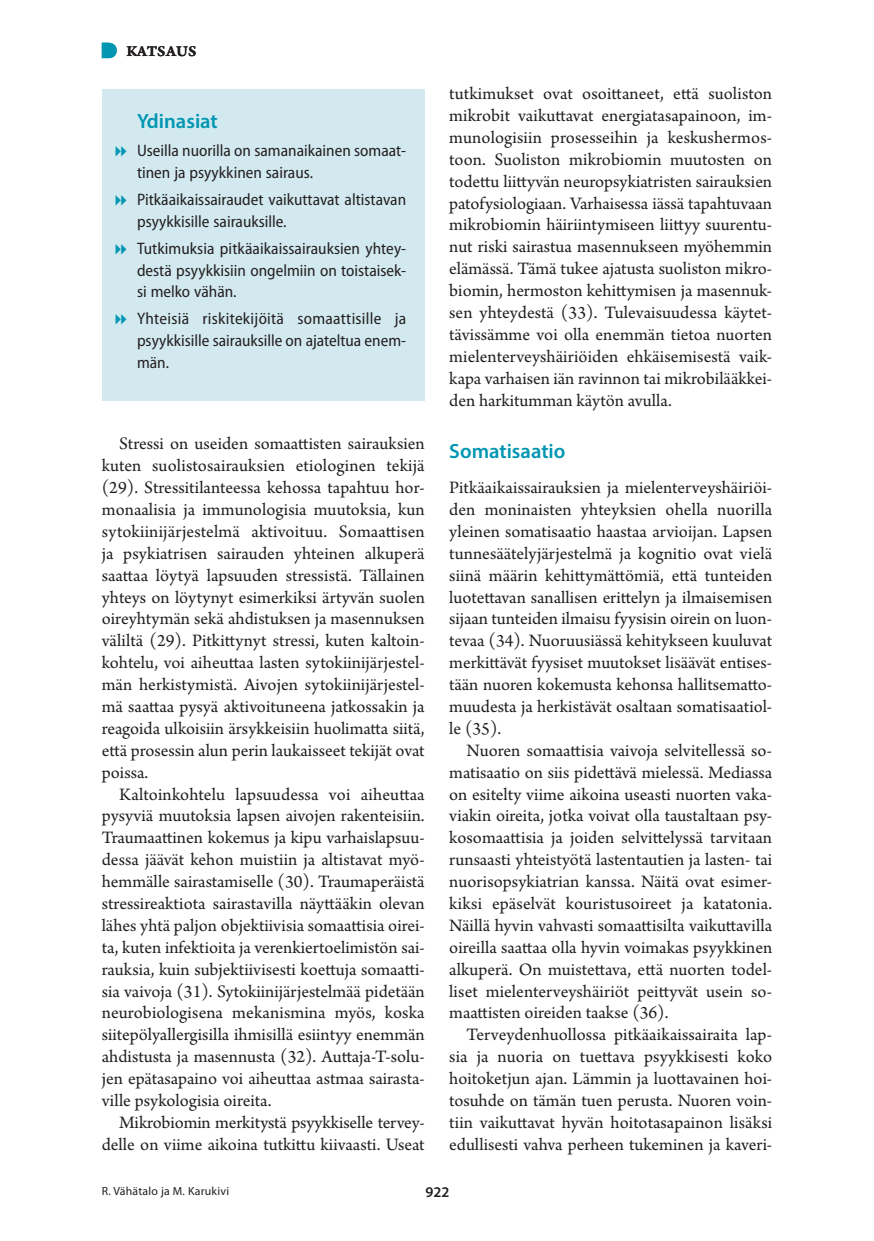
<style>
.page{position:relative;width:874px;height:1241px;background:#fff}
.page>*{position:absolute;margin:0;border:0;box-sizing:border-box;transform-origin:0 0}
.v1{font:600 20.65px "Myriad Pro";color:#0096b1}
.ydinasiat_otsikko_tu{font:600 20.65px "Myriad Pro";color:#0096b1}
.l_ei_sis{font:18.38px/21.9px "Arno Pro";color:#231f20;text-align:justify}
.t1{font:semi-condensed 16.62px/21.9px "Myriad Pro";color:#231f20}
.vinj{font:15.75px "Arno Pro Smbd Caption";letter-spacing:.005em;color:#231f20}
.t2{font:600 14.88px "Myriad Pro";color:#231f20}
.Ala{font:11.9px "Myriad Pro";letter-spacing:.02em;color:#231f20}
</style>
<div class="page">
<div style="left:102px;top:90px;width:322px;height:311px;background:#d3e9f0"></div>
<svg style="left:102px;top:43px;width:15px;height:15px"></svg>
<p class="vinj" style="left:126px;top:41px;width:71px">KATSAUS</p>
<p class="ydinasiat_otsikko_tu" style="left:137px;top:108px;width:82px">Ydinasiat</p>
<p class="t1" style="left:137px;top:139px;width:270px">Useilla nuorilla on samanaikainen somaat&shy;tinen ja psyykkinen sairaus.</p>
<p class="t1" style="left:137px;top:188px;width:270px">Pitkäaikaissairaudet vaikuttavat altistavan psyykkisille sairauksille.</p>
<p class="t1" style="left:137px;top:237px;width:270px;text-align:justify">Tutkimuksia pitkäaikaissairauksien yhtey&shy;destä psyykkisiin ongelmiin on toistaisek&shy;si melko vähän.</p>
<p class="t1" style="left:137px;top:307px;width:271px;text-align:justify">Yhteisiä riskitekijöitä somaattisille ja psyykkisille sairauksille on ajateltua enem&shy;män.</p>
<p class="l_ei_sis" style="left:102px;top:434px;width:324px;text-indent:17px">Stressi on useiden somaattisten sairauksien kuten suolistosairauksien etiologinen tekijä (29). Stressitilanteessa kehossa tapahtuu hor&shy;monaalisia ja immunologisia muutoksia, kun sytokiinijärjestelmä aktivoituu. Somaattisen ja psykiatrisen sairauden yhteinen alkuperä saattaa löytyä lapsuuden stressistä. Tällainen yhteys on löytynyt esimerkiksi ärtyvän suolen oireyhtymän sekä ahdistuksen ja masennuksen väliltä (29). Pitkittynyt stressi, kuten kaltoin&shy;kohtelu, voi aiheuttaa lasten sytokiinijärjestel&shy;män herkistymistä. Aivojen sytokiinijärjestel&shy;mä saattaa pysyä aktivoituneena jatkossakin ja reagoida ulkoisiin ärsykkeisiin huolimatta siitä, että prosessin alun perin laukaisseet tekijät ovat poissa.</p>
<p class="l_ei_sis" style="left:102px;top:784px;width:324px;text-indent:17px">Kaltoinkohtelu lapsuudessa voi aiheuttaa pysyviä muutoksia lapsen aivojen rakenteisiin.<br>Traumaattinen kokemus ja kipu varhaislapsuu&shy;dessa jäävät kehon muistiin ja altistavat myö&shy;hemmälle sairastamiselle (30). Traumaperäistä stressireaktiota sairastavilla näyttääkin olevan lähes yhtä paljon objektiivisia somaattisia oirei&shy;ta, kuten infektioita ja verenkiertoelimistön sai&shy;rauksia, kuin subjektiivisesti koettuja somaatti&shy;sia vaivoja (31). Sytokiinijärjestelmää pidetään neurobiologisena mekanismina myös, koska siitepölyallergisilla ihmisillä esiintyy enemmän ahdistusta ja masennusta (32). Auttaja-T-solu&shy;jen epätasapaino voi aiheuttaa astmaa sairasta&shy;ville psykologisia oireita.</p>
<p class="l_ei_sis" style="left:102px;top:1112px;width:324px;text-align:right">Mikrobiomin merkitystä psyykkiselle tervey&shy;delle on viime aikoina tutkittu kiivaasti. Useat</p>
<p class="l_ei_sis" style="left:449px;top:84px;width:324px">tutkimukset ovat osoittaneet, että suoliston mikrobit vaikuttavat energiatasapainoon, im&shy;munologisiin prosesseihin ja keskushermos&shy;toon. Suoliston mikrobiomin muutosten on todettu liittyvän neuropsykiatristen sairauksien patofysiologiaan. Varhaisessa iässä tapahtuvaan mikrobiomin häiriintymiseen liittyy suurentu&shy;nut riski sairastua masennukseen myöhemmin elämässä. Tämä tukee ajatusta suoliston mikro&shy;biomin, hermoston kehittymisen ja masennuk&shy;sen yhteydestä (33). Tulevaisuudessa käytet&shy;tävissämme voi olla enemmän tietoa nuorten mielenterveyshäiriöiden ehkäisemisestä vaik&shy;kapa varhaisen iän ravinnon tai mikrobilääkkei&shy;den harkitumman käytön avulla.</p>
<p class="v1" style="left:449px;top:438px;width:118px">Somatisaatio</p>
<p class="l_ei_sis" style="left:449px;top:477px;width:324px">Pitkäaikaissairauksien ja mielenterveyshäiriöi&shy;den moninaisten yhteyksien ohella nuorilla yleinen somatisaatio haastaa arvioijan. Lapsen tunnesäätelyjärjestelmä ja kognitio ovat vielä siinä määrin kehittymättömiä, että tunteiden luotettavan sanallisen erittelyn ja ilmaisemisen sijaan tunteiden ilmaisu fyysisin oirein on luon&shy;tevaa (34). Nuoruusiässä kehitykseen kuuluvat merkittävät fyysiset muutokset lisäävät entises&shy;tään nuoren kokemusta kehonsa hallitsematto&shy;muudesta ja herkistävät osaltaan somatisaatiol&shy;le (35).</p>
<p class="l_ei_sis" style="left:449px;top:740px;width:324px;text-indent:17px">Nuoren somaattisia vaivoja selvitellessä so&shy;matisaatio on siis pidettävä mielessä. Mediassa on esitelty viime aikoina useasti nuorten vaka&shy;viakin oireita, jotka voivat olla taustaltaan psy&shy;kosomaattisia ja joiden selvittelyssä tarvitaan runsaasti yhteistyötä lastentautien ja lasten- tai nuorisopsykiatrian kanssa. Näitä ovat esimer&shy;kiksi epäselvät kouristusoireet ja katatonia.<br>Näillä hyvin vahvasti somaattisilta vaikuttavilla oireilla saattaa olla hyvin voimakas psyykkinen alkuperä. On muistettava, että nuorten todel&shy;liset mielenterveyshäiriöt peittyvät usein so&shy;maattisten oireiden taakse (36).</p>
<p class="l_ei_sis" style="left:449px;top:1024px;width:324px;text-indent:17px">Terveydenhuollossa pitkäaikaissairaita lap&shy;sia ja nuoria on tuettava psyykkisesti koko hoitoketjun ajan. Lämmin ja luottavainen hoi&shy;tosuhde on tämän tuen perusta. Nuoren voin&shy;tiin vaikuttavat hyvän hoitotasapainon lisäksi edullisesti vahva perheen tukeminen ja kaveri-</p>
<p class="Ala" style="left:102px;top:1183px;width:129px">R. Vähätalo ja M. Karukivi</p>
<p class="t2" style="left:425px;top:1182px;width:25px">922</p>
</div>
